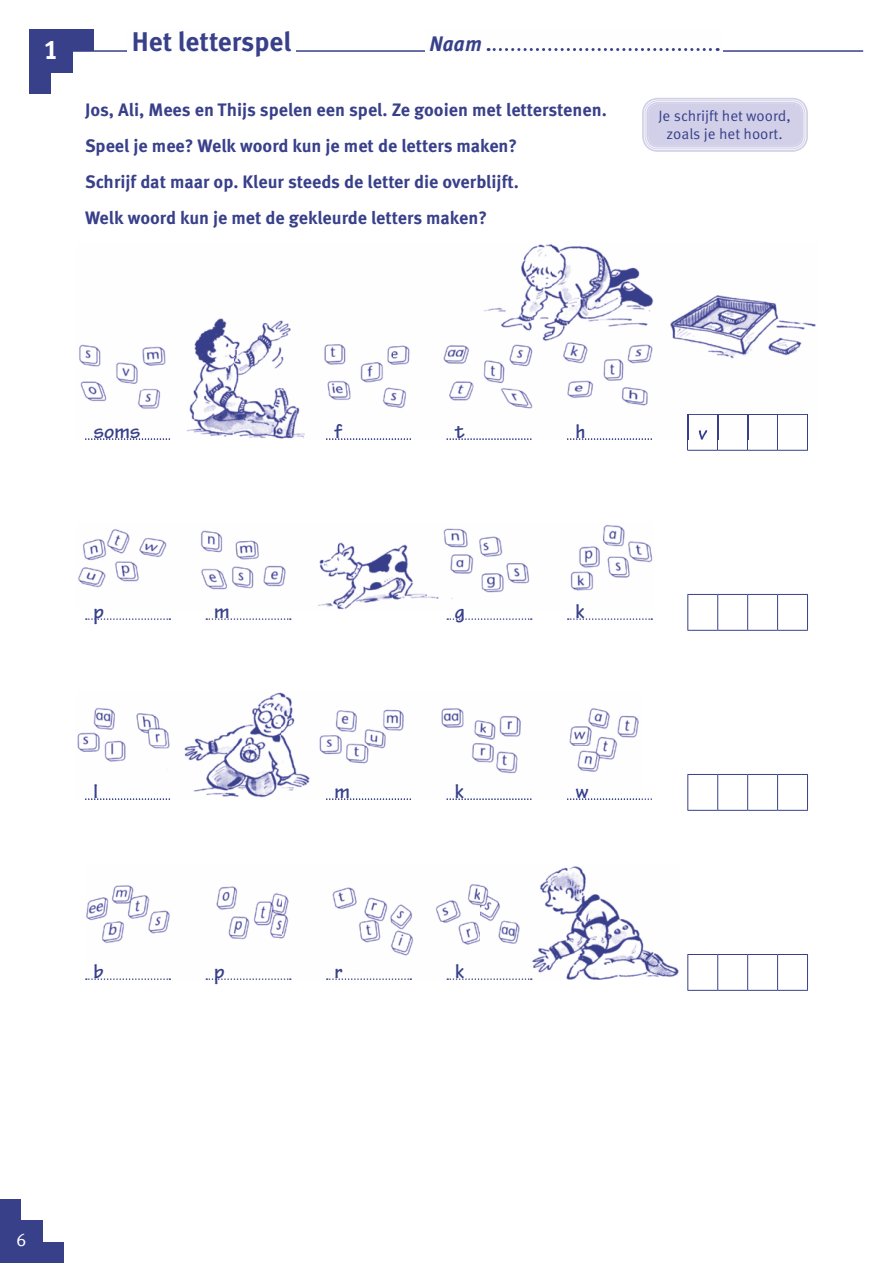
<style>
.page{position:relative;width:893px;height:1263px;background:#fff}
.page>*{position:absolute;margin:0;border:0;box-sizing:border-box;transform-origin:0 0}
.t1{font:700 27px "Meta OT";color:#38408a}
.t2{font:700 27px "Meta OT";color:#fefefe}
.t3{font:700 21px "Tekton Pro";color:#38408a}
.t4{font:italic 700 21px "Meta OT";color:#38408a}
.t5{font:700 18px/36px "Meta OT";color:#38408a}
.t6{font:18px "Meta OT";color:#fefefe}
.t7{font:15px/18px "Meta OT";color:#38408a;text-align:center}
</style>
<div class="page">
<div style="left:0;top:1242px;width:21px;height:21px;background:#38408a"></div>
<div style="left:0;top:1220px;width:21px;height:22px;background:#38408a"></div>
<div style="left:0;top:1199px;width:21px;height:21px;background:#38408a"></div>
<div style="left:21px;top:1242px;width:22px;height:21px;background:#38408a"></div>
<div style="left:21px;top:1220px;width:22px;height:22px;background:#38408a"></div>
<div style="left:43px;top:1242px;width:21px;height:21px;background:#38408a"></div>
<hr style="left:30px;top:50px;width:833px;height:2px;background:#38408a">
<div style="left:30px;top:30px;width:21px;height:21px;background:#38408a"></div>
<div style="left:51px;top:30px;width:21px;height:21px;background:#38408a"></div>
<div style="left:72px;top:30px;width:22px;height:21px;background:#38408a"></div>
<div style="left:30px;top:51px;width:21px;height:21px;background:#38408a"></div>
<div style="left:51px;top:51px;width:21px;height:21px;background:#38408a"></div>
<div style="left:30px;top:72px;width:21px;height:22px;background:#38408a"></div>
<div style="left:425px;top:30px;width:298px;height:25px;background:#fefefe"></div>
<svg style="left:488px;top:48px;width:230px;height:3px"></svg>
<hr style="left:717px;top:415px;width:1px;height:35px;background:#38408a">
<hr style="left:747px;top:415px;width:1px;height:35px;background:#38408a">
<hr style="left:777px;top:415px;width:1px;height:35px;background:#38408a">
<hr style="left:687px;top:415px;width:1px;height:35px;background:#38408a">
<hr style="left:807px;top:415px;width:1px;height:35px;background:#38408a">
<hr style="left:687px;top:450px;width:31px;height:1px;background:#38408a">
<hr style="left:718px;top:450px;width:30px;height:1px;background:#38408a">
<hr style="left:748px;top:450px;width:30px;height:1px;background:#38408a">
<hr style="left:778px;top:450px;width:30px;height:1px;background:#38408a">
<svg style="left:86px;top:618px;width:84px;height:2px"></svg>
<svg style="left:206px;top:618px;width:85px;height:2px"></svg>
<svg style="left:447px;top:618px;width:85px;height:2px"></svg>
<svg style="left:568px;top:618px;width:84px;height:2px"></svg>
<hr style="left:687px;top:595px;width:1px;height:35px;background:#38408a">
<hr style="left:717px;top:595px;width:1px;height:35px;background:#38408a">
<hr style="left:747px;top:595px;width:1px;height:35px;background:#38408a">
<hr style="left:777px;top:595px;width:1px;height:35px;background:#38408a">
<hr style="left:687px;top:594px;width:31px;height:1px;background:#38408a">
<hr style="left:718px;top:594px;width:30px;height:1px;background:#38408a">
<hr style="left:748px;top:594px;width:30px;height:1px;background:#38408a">
<hr style="left:778px;top:594px;width:30px;height:1px;background:#38408a">
<hr style="left:807px;top:595px;width:1px;height:35px;background:#38408a">
<hr style="left:687px;top:630px;width:31px;height:1px;background:#38408a">
<hr style="left:718px;top:630px;width:30px;height:1px;background:#38408a">
<hr style="left:748px;top:630px;width:30px;height:1px;background:#38408a">
<hr style="left:778px;top:630px;width:30px;height:1px;background:#38408a">
<hr style="left:717px;top:775px;width:1px;height:35px;background:#38408a">
<hr style="left:747px;top:775px;width:1px;height:35px;background:#38408a">
<hr style="left:777px;top:775px;width:1px;height:35px;background:#38408a">
<hr style="left:687px;top:774px;width:31px;height:1px;background:#38408a">
<hr style="left:687px;top:775px;width:1px;height:35px;background:#38408a">
<hr style="left:718px;top:774px;width:30px;height:1px;background:#38408a">
<hr style="left:748px;top:774px;width:30px;height:1px;background:#38408a">
<hr style="left:778px;top:774px;width:30px;height:1px;background:#38408a">
<hr style="left:807px;top:775px;width:1px;height:35px;background:#38408a">
<hr style="left:687px;top:810px;width:31px;height:1px;background:#38408a">
<hr style="left:718px;top:810px;width:30px;height:1px;background:#38408a">
<hr style="left:748px;top:810px;width:30px;height:1px;background:#38408a">
<hr style="left:778px;top:810px;width:30px;height:1px;background:#38408a">
<img style="left:85px;top:866px;width:594px;height:114px">
<svg style="left:86px;top:978px;width:84px;height:2px"></svg>
<svg style="left:206px;top:978px;width:85px;height:2px"></svg>
<svg style="left:327px;top:978px;width:84px;height:2px"></svg>
<svg style="left:447px;top:978px;width:85px;height:2px"></svg>
<hr style="left:717px;top:955px;width:1px;height:35px;background:#38408a">
<hr style="left:747px;top:955px;width:1px;height:35px;background:#38408a">
<hr style="left:777px;top:955px;width:1px;height:35px;background:#38408a">
<hr style="left:687px;top:954px;width:31px;height:1px;background:#38408a">
<hr style="left:687px;top:955px;width:1px;height:35px;background:#38408a">
<hr style="left:718px;top:954px;width:30px;height:1px;background:#38408a">
<hr style="left:748px;top:954px;width:30px;height:1px;background:#38408a">
<hr style="left:778px;top:954px;width:30px;height:1px;background:#38408a">
<hr style="left:807px;top:955px;width:1px;height:35px;background:#38408a">
<hr style="left:687px;top:990px;width:31px;height:1px;background:#38408a">
<hr style="left:718px;top:990px;width:30px;height:1px;background:#38408a">
<hr style="left:748px;top:990px;width:30px;height:1px;background:#38408a">
<hr style="left:778px;top:990px;width:30px;height:1px;background:#38408a">
<div style="left:645px;top:101px;width:160px;height:48px;background:#d1d0e8;border-radius:13px"></div>
<div style="left:642px;top:98px;width:166px;height:54px;border:6px solid #fefefe;border-radius:13px"></div>
<div style="left:642px;top:98px;width:166px;height:54px;border:2px solid #d1d0e8;border-radius:15px"></div>
<div style="left:645px;top:100px;width:160px;height:49px;border:1px solid #d1d0e8;border-radius:13px"></div>
<div style="left:646px;top:102px;width:158px;height:46px;border:2px solid #d1d0e8;border-radius:11px"></div>
<img style="left:79px;top:244px;width:633px;height:147px">
<img style="left:712px;top:295px;width:104px;height:145px">
<img style="left:79px;top:390px;width:72px;height:19px">
<img style="left:553px;top:390px;width:80px;height:14px">
<img style="left:85px;top:438px;width:85px;height:2px">
<img style="left:326px;top:438px;width:85px;height:2px">
<img style="left:446px;top:438px;width:85px;height:2px">
<img style="left:567px;top:438px;width:85px;height:2px">
<svg style="left:717px;top:415px;width:1px;height:25px"></svg>
<svg style="left:747px;top:415px;width:1px;height:25px"></svg>
<svg style="left:777px;top:415px;width:1px;height:25px"></svg>
<img style="left:687px;top:414px;width:121px;height:1px">
<svg style="left:807px;top:415px;width:1px;height:25px"></svg>
<svg style="left:699px;top:430px;width:8px;height:10px"></svg>
<img style="left:78px;top:525px;width:575px;height:85px">
<img style="left:77px;top:707px;width:74px;height:55px">
<img style="left:281px;top:692px;width:111px;height:99px">
<img style="left:486px;top:716px;width:97px;height:84px">
<img style="left:85px;top:798px;width:85px;height:2px">
<img style="left:326px;top:798px;width:85px;height:2px">
<img style="left:446px;top:798px;width:85px;height:2px">
<svg style="left:567px;top:798px;width:85px;height:2px"></svg>
<div style="left:128px;top:30px;width:168px;height:25px;background:#fefefe"></div>
<h1 class="t2" style="left:43px;top:33px;width:17px">1</h1>
<h1 class="t1" style="left:132px;top:25px;width:161px">Het letterspel</h1>
<p class="t4" style="left:429px;top:31px;width:54px">Naam</p>
<p class="t5" style="left:85px;top:92px;width:523px">Jos, Ali, Mees en Thijs spelen een spel. Ze gooien met letterstenen.<br>Speel je mee? Welk woord kun je met de letters maken?<br>Schrijf dat maar op. Kleur steeds de letter die overblijft.<br>Welk woord kun je met de gekleurde letters maken?</p>
<p class="t7" style="left:658px;top:107px;width:134px">Je schrijft het woord, zoals je het hoort.</p>
<p class="t3" style="left:94px;top:419px;width:48px">soms</p>
<p class="t3" style="left:334px;top:419px;width:9px">f</p>
<p class="t3" style="left:455px;top:419px;width:11px">t</p>
<p class="t3" style="left:575px;top:419px;width:11px">h</p>
<p class="t3" style="left:94px;top:599px;width:12px">p</p>
<p class="t3" style="left:214px;top:599px;width:17px">m</p>
<p class="t3" style="left:455px;top:599px;width:12px">g</p>
<p class="t3" style="left:575px;top:599px;width:11px">k</p>
<p class="t3" style="left:94px;top:779px;width:6px">l</p>
<p class="t3" style="left:334px;top:779px;width:17px">m</p>
<p class="t3" style="left:455px;top:779px;width:11px">k</p>
<p class="t3" style="left:575px;top:779px;width:15px">w</p>
<p class="t3" style="left:94px;top:959px;width:12px">b</p>
<p class="t3" style="left:214px;top:959px;width:12px">p</p>
<p class="t3" style="left:334px;top:959px;width:9px">r</p>
<p class="t3" style="left:455px;top:959px;width:11px">k</p>
<p class="t6" style="left:16px;top:1229px;width:12px">6</p>
</div>
